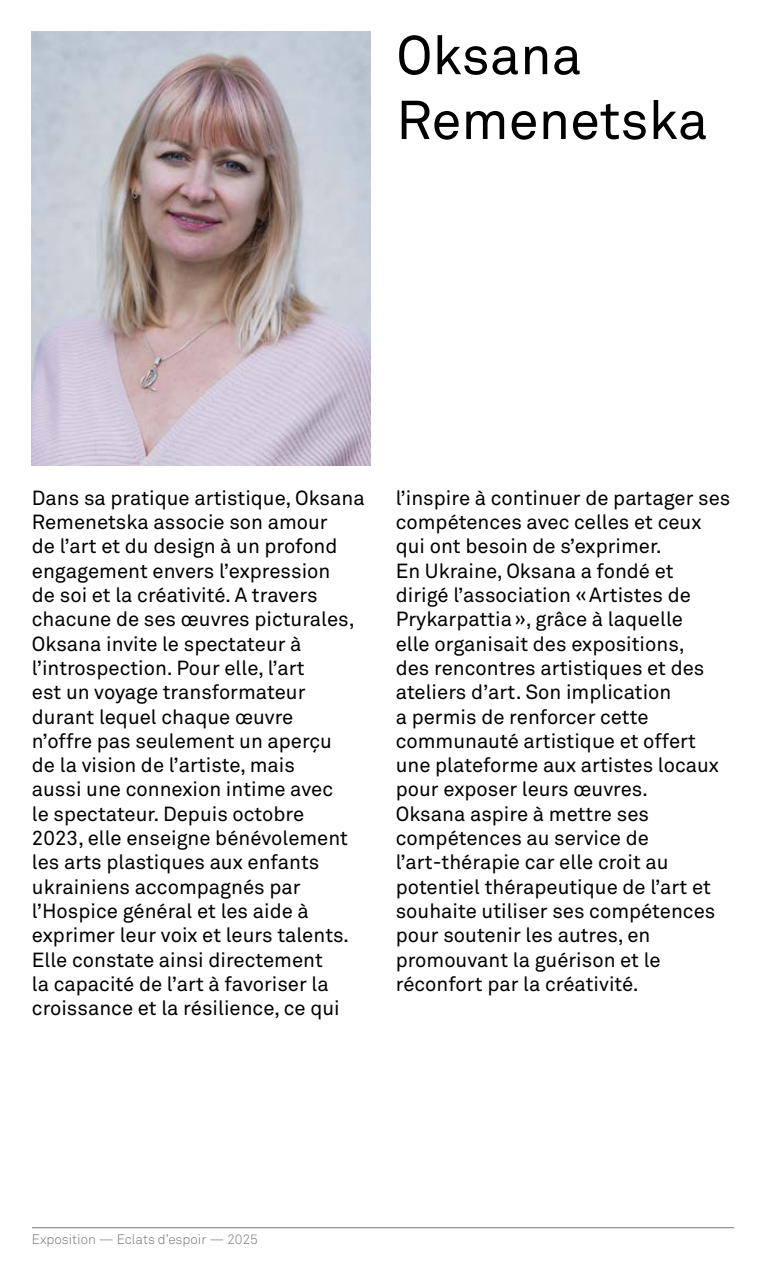
<style>
.page{position:relative;width:766px;height:1276px;background:#fff}
.page>*{position:absolute;margin:0;border:0;box-sizing:border-box;transform-origin:0 0}
.t1{font:54px/64.8px "Akkurat Pro";color:#000}
.t2{font:20.25px/24.3px "Akkurat Pro";color:#000}
.t3{font:300 13.5px "Akkurat Pro";color:#757474}
</style>
<div class="page">
<hr style="left:32px;top:1227px;width:701px;height:1px;background:#757474">
<img style="left:32px;top:32px;width:338px;height:434px">
<h1 class="t1" style="left:396px;top:23px;width:313px">Oksana<br>Remenetska</h1>
<p class="t2" style="left:32px;top:485px;width:334px">Dans sa pratique artistique, Oksana<br>Remenetska associe son amour<br>de l’art et du design à un profond engagement envers l’expression<br>de soi et la créativité. A travers chacune de ses œuvres picturales,<br>Oksana invite le spectateur à l’introspection. Pour elle, l’art<br>est un voyage transformateur durant lequel chaque œuvre<br>n’offre pas seulement un aperçu<br>de la vision de l’artiste, mais<br>aussi une connexion intime avec<br>le spectateur. Depuis octobre<br>2023, elle enseigne bénévolement les arts plastiques aux enfants ukrainiens accompagnés par l’Hospice général et les aide à exprimer leur voix et leurs talents.<br>Elle constate ainsi directement<br>la capacité de l’art à favoriser la croissance et la résilience, ce qui</p>
<p class="t2" style="left:395px;top:485px;width:336px">l’inspire à continuer de partager ses compétences avec celles et ceux qui ont besoin de s’exprimer.<br>En Ukraine, Oksana a fondé et dirigé l’association «Artistes de<br>Prykarpattia», grâce à laquelle<br>elle organisait des expositions,<br>des rencontres artistiques et des ateliers d’art. Son implication<br>a permis de renforcer cette communauté artistique et offert une plateforme aux artistes locaux pour exposer leurs œuvres.<br>Oksana aspire à mettre ses compétences au service de l’art-thérapie car elle croit au potentiel thérapeutique de l’art et souhaite utiliser ses compétences pour soutenir les autres, en promouvant la guérison et le réconfort par la créativité.</p>
<p class="t3" style="left:32px;top:1231px;width:227px">Exposition — Eclats d’espoir — 2025</p>
</div>
